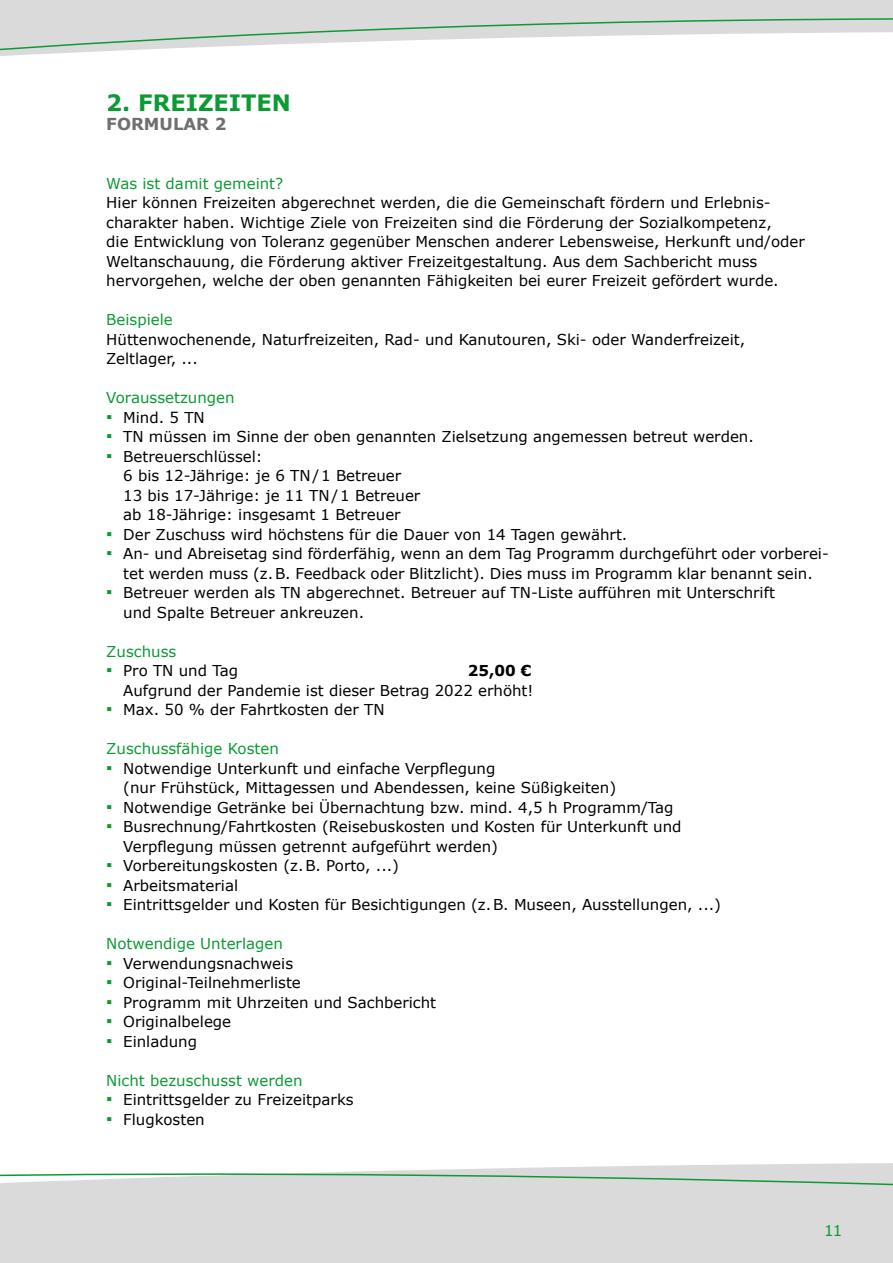
<style>
.page{position:relative;width:893px;height:1263px;background:#fff}
.page>*{position:absolute;margin:0;border:0;box-sizing:border-box;transform-origin:0 0}
.t1{font:700 22.5px "Verdana";color:#0b9a33}
.t2{font:700 16.5px "Verdana";color:#6f6f6e}
.t3{font:15px/19.5px "Verdana";color:#000}
.t4{font:15px "Verdana";color:#0b9a33}
.t5{font:700 15px "Verdana";color:#000}
.s1{font-size:18px;color:#0b9a33}
</style>
<div class="page">
<div style="left:0;top:1226px;width:893px;height:37px;background:#dadada"></div>
<div style="left:0;top:0;width:893px;height:17px;background:#dadada"></div>
<svg style="left:0;top:17px;width:893px;height:39px"></svg>
<svg style="left:0;top:1163px;width:893px;height:63px;background:#d9dcda"></svg>
<h1 class="t1" style="left:106px;top:88px;width:186px">2. FREIZEITEN</h1>
<p class="t2" style="left:106px;top:114px;width:122px">FORMULAR 2</p>
<p class="t4" style="left:106px;top:174px;width:179px">Was ist damit gemeint?</p>
<p class="t3" style="left:106px;top:193px;width:700px">Hier können Freizeiten abgerechnet werden, die die Gemeinschaft fördern und Erlebnis&shy;charakter haben. Wichtige Ziele von Freizeiten sind die Förderung der Sozialkompetenz,<br>die Entwicklung von Toleranz gegenüber Menschen anderer Lebensweise, Herkunft und/oder Weltanschauung, die Förderung aktiver Freizeitgestaltung. Aus dem Sachbericht muss hervorgehen, welche der oben genannten Fähigkeiten bei eurer Freizeit gefördert wurde.</p>
<p class="t4" style="left:106px;top:310px;width:68px">Beispiele</p>
<p class="t3" style="left:106px;top:330px;width:640px">Hüttenwochenende, Naturfreizeiten, Rad- und Kanutouren, Ski- oder Wanderfreizeit,<br>Zeltlager, ...</p>
<p class="t4" style="left:106px;top:388px;width:130px">Voraussetzungen</p>
<p class="t3" style="left:106px;top:408px;width:100px"><span class="s1">▪</span> Mind. 5 TN</p>
<p class="t3" style="left:106px;top:427px;width:649px"><span class="s1">▪</span> TN müssen im Sinne der oben genannten Zielsetzung angemessen betreut werden.</p>
<p class="t3" style="left:123px;top:447px;width:299px;text-indent:-17px"><span class="s1">▪</span> Betreuerschlüssel:<br>6 bis 12-Jährige: je 6 TN/1 Betreuer 13 bis 17-Jährige: je 11 TN/1 Betreuer ab 18-Jährige: insgesamt 1 Betreuer</p>
<p class="t3" style="left:106px;top:525px;width:523px"><span class="s1">▪</span> Der Zuschuss wird höchstens für die Dauer von 14 Tagen gewährt.</p>
<p class="t3" style="left:106px;top:544px;width:724px;text-align:center"><span class="s1">▪</span> An- und Abreisetag sind förderfähig, wenn an dem Tag Programm durchgeführt oder vorberei&shy;tet werden muss (z.B. Feedback oder Blitzlicht). Dies muss im Programm klar benannt sein.</p>
<p class="t3" style="left:123px;top:583px;width:653px;text-indent:-17px"><span class="s1">▪</span> Betreuer werden als TN abgerechnet. Betreuer auf TN-Liste aufführen mit Unterschrift und Spalte Betreuer ankreuzen.</p>
<p class="t4" style="left:106px;top:642px;width:72px">Zuschuss</p>
<p class="t3" style="left:106px;top:661px;width:133px"><span class="s1">▪</span> Pro TN und Tag</p>
<p class="t5" style="left:468px;top:661px;width:65px">25,00 €</p>
<p class="t3" style="left:123px;top:681px;width:412px">Aufgrund der Pandemie ist dieser Betrag 2022 erhöht!</p>
<p class="t3" style="left:106px;top:700px;width:280px"><span class="s1">▪</span> Max. 50 % der Fahrtkosten der TN</p>
<p class="t4" style="left:106px;top:739px;width:174px">Zuschussfähige Kosten</p>
<p class="t3" style="left:123px;top:759px;width:494px;text-indent:-17px"><span class="s1">▪</span> Notwendige Unterkunft und einfache Verpflegung<br>(nur Frühstück, Mittagessen und Abendessen, keine Süßigkeiten)</p>
<p class="t3" style="left:106px;top:798px;width:569px"><span class="s1">▪</span> Notwendige Getränke bei Übernachtung bzw. mind. 4,5 h Programm/Tag</p>
<p class="t3" style="left:123px;top:817px;width:560px;text-indent:-17px"><span class="s1">▪</span> Busrechnung/Fahrtkosten (Reisebuskosten und Kosten für Unterkunft und<br>Verpflegung müssen getrennt aufgeführt werden)</p>
<p class="t3" style="left:106px;top:856px;width:294px"><span class="s1">▪</span> Vorbereitungskosten (z.B. Porto, ...)</p>
<p class="t3" style="left:106px;top:876px;width:133px"><span class="s1">▪</span> Arbeitsmaterial</p>
<p class="t3" style="left:106px;top:895px;width:616px"><span class="s1">▪</span> Eintrittsgelder und Kosten für Besichtigungen (z.B. Museen, Ausstellungen, ...)</p>
<p class="t4" style="left:106px;top:934px;width:178px">Notwendige Unterlagen</p>
<p class="t3" style="left:106px;top:954px;width:188px"><span class="s1">▪</span> Verwendungsnachweis</p>
<p class="t3" style="left:106px;top:973px;width:196px"><span class="s1">▪</span> Original-Teilnehmerliste</p>
<p class="t3" style="left:106px;top:993px;width:331px"><span class="s1">▪</span> Programm mit Uhrzeiten und Sachbericht</p>
<p class="t3" style="left:106px;top:1012px;width:126px"><span class="s1">▪</span> Originalbelege</p>
<p class="t3" style="left:106px;top:1032px;width:92px"><span class="s1">▪</span> Einladung</p>
<p class="t4" style="left:106px;top:1071px;width:198px">Nicht bezuschusst werden</p>
<p class="t3" style="left:106px;top:1090px;width:249px"><span class="s1">▪</span> Eintrittsgelder zu Freizeitparks</p>
<p class="t3" style="left:106px;top:1110px;width:100px"><span class="s1">▪</span> Flugkosten</p>
<p class="t4" style="left:824px;top:1221px;width:20px">11</p>
</div>
